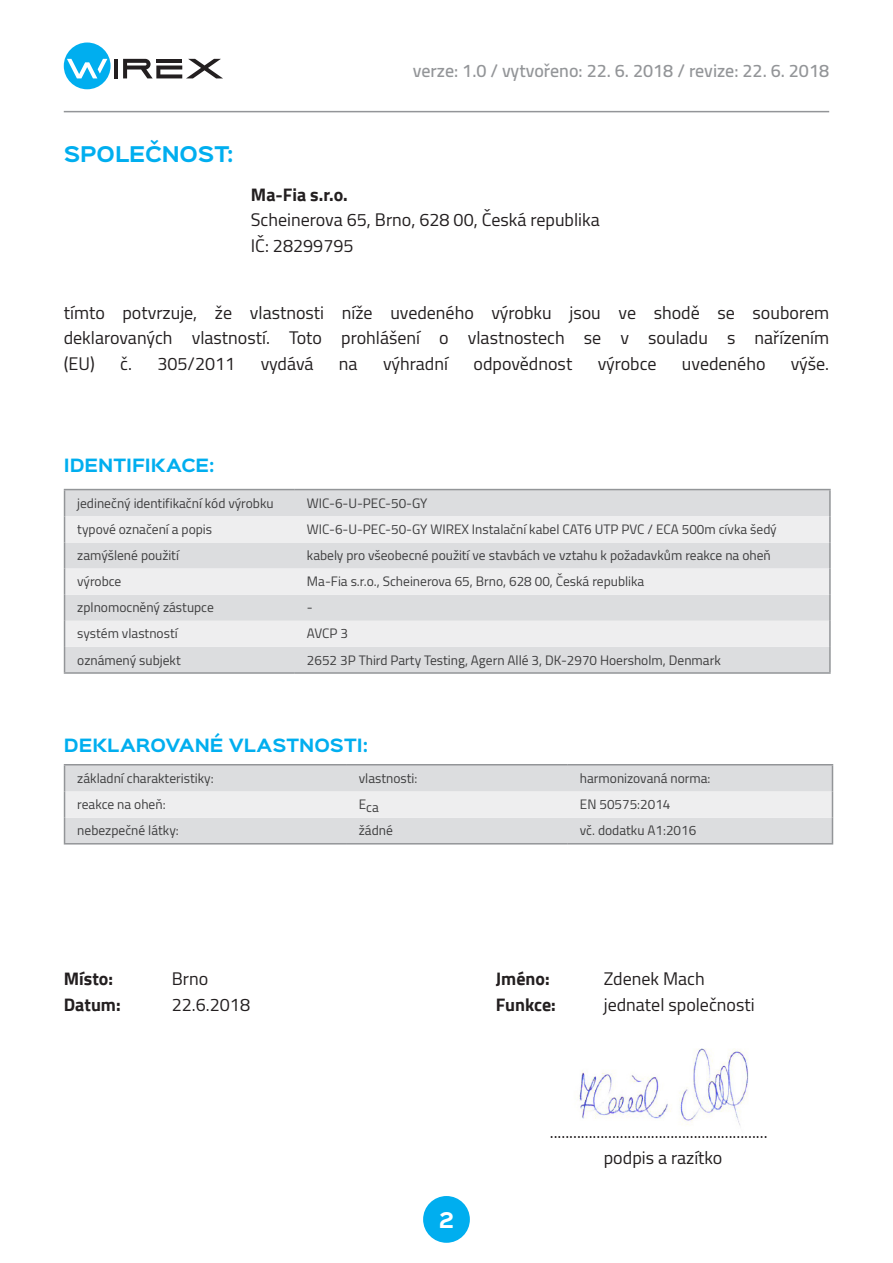
<style>
.page{position:relative;width:893px;height:1263px;background:#fff}
.page>*{position:absolute;margin:0;border:0;box-sizing:border-box;transform-origin:0 0}
.t1{font:700 19.5px "Sinkin Sans 700";color:#00aeef}
.t2{font:700 19.5px "Sinkin Sans 700";color:#fff}
.t3{font:18px/25.5px "Cairo";color:#231f20;text-align:justify}
.t4{font:600 18px "Cairo";color:#939598}
.t5{font:700 18px "Cairo";color:#231f20}
.t6{font:700 16.5px "Sinkin Sans 700";color:#00aeef}
.t7{font:13.5px "Cairo";color:#3e3e3f}
</style>
<div class="page">
<hr style="left:114px;top:59px;width:4px;height:19px;background:#231f20">
<svg style="left:123px;top:59px;width:100px;height:19px"></svg>
<svg style="left:64px;top:43px;width:47px;height:46px"></svg>
<hr style="left:64px;top:111px;width:765px;height:1px;background:#939598">
<div style="left:423px;top:1196px;width:47px;height:47px;background:#00aeef;border-radius:50%"></div>
<div style="left:65px;top:490px;width:764px;height:182px;background:#dcdddf"></div>
<svg style="left:65px;top:516px;width:764px;height:131px;background:#e7e7e8"></svg>
<hr style="left:64px;top:489px;width:230px;height:1px;background:#939598">
<hr style="left:294px;top:489px;width:537px;height:1px;background:#939598">
<hr style="left:829px;top:490px;width:2px;height:26px;background:#939598">
<hr style="left:829px;top:516px;width:2px;height:26px;background:#939598">
<hr style="left:829px;top:542px;width:2px;height:27px;background:#939598">
<hr style="left:829px;top:569px;width:2px;height:26px;background:#939598">
<hr style="left:829px;top:595px;width:2px;height:26px;background:#939598">
<hr style="left:829px;top:621px;width:2px;height:26px;background:#939598">
<svg style="left:64px;top:490px;width:1px;height:182px"></svg>
<hr style="left:829px;top:647px;width:2px;height:25px;background:#939598">
<hr style="left:294px;top:672px;width:537px;height:2px;background:#939598">
<hr style="left:64px;top:672px;width:230px;height:2px;background:#939598">
<hr style="left:64px;top:764px;width:282px;height:1px;background:#939598">
<hr style="left:346px;top:764px;width:221px;height:1px;background:#939598">
<hr style="left:567px;top:764px;width:266px;height:1px;background:#939598">
<hr style="left:346px;top:843px;width:221px;height:1px;background:#939598">
<hr style="left:64px;top:843px;width:282px;height:1px;background:#939598">
<svg style="left:64px;top:765px;width:769px;height:78px;background:#e1e2e3"></svg>
<hr style="left:567px;top:843px;width:266px;height:1px;background:#939598">
<img style="left:579px;top:1048px;width:170px;height:77px">
<p class="t4" style="left:413px;top:55px;width:418px">verze: 1.0 / vytvořeno: 22. 6. 2018 / revize: 22. 6. 2018</p>
<p class="t1" style="left:64px;top:143px;width:171px">SPOLEČNOST:</p>
<p class="t5" style="left:251px;top:184px;width:99px">Ma-Fia s.r.o.</p>
<p class="t3" style="left:251px;top:207px;width:350px">Scheinerova 65, Brno, 628 00, Česká republika</p>
<p class="t3" style="left:251px;top:233px;width:104px">IČ: 28299795</p>
<p class="t3" style="left:64px;top:299px;width:767px">tímto potvrzuje, že vlastnosti níže uvedeného výrobku jsou ve shodě se souborem deklarovaných vlastností. Toto prohlášení o vlastnostech se v souladu s nařízením (EU)</p>
<p class="t3" style="left:120px;top:350px;width:117px">č. 305/2011</p>
<p class="t3" style="left:261px;top:350px;width:54px">vydává</p>
<p class="t3" style="left:339px;top:350px;width:20px">na</p>
<p class="t3" style="left:383px;top:350px;width:67px">výhradní</p>
<p class="t3" style="left:473px;top:350px;width:100px">odpovědnost</p>
<p class="t3" style="left:598px;top:350px;width:60px">výrobce</p>
<p class="t3" style="left:682px;top:350px;width:85px">uvedeného</p>
<p class="t3" style="left:791px;top:350px;width:40px">výše.</p>
<p class="t6" style="left:64px;top:457px;width:152px">IDENTIFIKACE:</p>
<p class="t7" style="left:77px;top:492px;width:198px">jedinečný identifikační kód výrobku</p>
<p class="t7" style="left:307px;top:492px;width:122px">WIC-6-U-PEC-50-GY</p>
<p class="t7" style="left:77px;top:518px;width:136px">typové označení a popis</p>
<p class="t7" style="left:307px;top:518px;width:471px">WIC-6-U-PEC-50-GY WIREX Instalační kabel CAT6 UTP PVC / ECA 500m cívka šedý</p>
<p class="t7" style="left:77px;top:544px;width:103px">zamýšlené použití</p>
<p class="t7" style="left:307px;top:544px;width:465px">kabely pro všeobecné použití ve stavbách ve vztahu k požadavkům reakce na oheň</p>
<p class="t7" style="left:77px;top:570px;width:46px">výrobce</p>
<p class="t7" style="left:307px;top:570px;width:339px">Ma-Fia s.r.o., Scheinerova 65, Brno, 628 00, Česká republika</p>
<p class="t7" style="left:77px;top:596px;width:138px">zplnomocněný zástupce</p>
<p class="t7" style="left:307px;top:596px;width:7px">-</p>
<p class="t7" style="left:77px;top:622px;width:102px">systém vlastností</p>
<p class="t7" style="left:307px;top:622px;width:43px">AVCP 3</p>
<p class="t7" style="left:77px;top:648px;width:105px">oznámený subjekt</p>
<p class="t7" style="left:307px;top:648px;width:415px">2652 3P Third Party Testing, Agern Allé 3, DK-2970 Hoersholm, Denmark</p>
<p class="t6" style="left:64px;top:737px;width:306px">DEKLAROVANÉ VLASTNOSTI:</p>
<p class="t7" style="left:77px;top:767px;width:138px">základní charakteristiky:</p>
<p class="t7" style="left:359px;top:767px;width:60px">vlastnosti:</p>
<p class="t7" style="left:580px;top:767px;width:132px">harmonizovaná norma:</p>
<p class="t7" style="left:77px;top:793px;width:90px">reakce na oheň:</p>
<p class="t7" style="left:359px;top:796px;width:22px">Eca</p>
<p class="t7" style="left:580px;top:793px;width:92px">EN 50575:2014</p>
<p class="t7" style="left:77px;top:819px;width:103px">nebezpečné látky:</p>
<p class="t7" style="left:359px;top:819px;width:36px">žádné</p>
<p class="t7" style="left:580px;top:819px;width:118px">vč. dodatku A1:2016</p>
<p class="t5" style="left:64px;top:969px;width:51px">Místo:</p>
<p class="t3" style="left:172px;top:966px;width:38px">Brno</p>
<p class="t5" style="left:496px;top:969px;width:55px">Jméno:</p>
<p class="t3" style="left:604px;top:966px;width:102px">Zdenek Mach</p>
<p class="t5" style="left:64px;top:994px;width:58px">Datum:</p>
<p class="t3" style="left:172px;top:992px;width:80px">22.6.2018</p>
<p class="t5" style="left:496px;top:994px;width:62px">Funkce:</p>
<p class="t3" style="left:604px;top:992px;width:152px">jednatel společnosti</p>
<p class="t2" style="left:439px;top:1209px;width:16px">2</p>
<p class="t3" style="left:550px;top:1119px;width:219px">........................................................</p>
<p class="t3" style="left:604px;top:1145px;width:120px">podpis a razítko</p>
</div>
